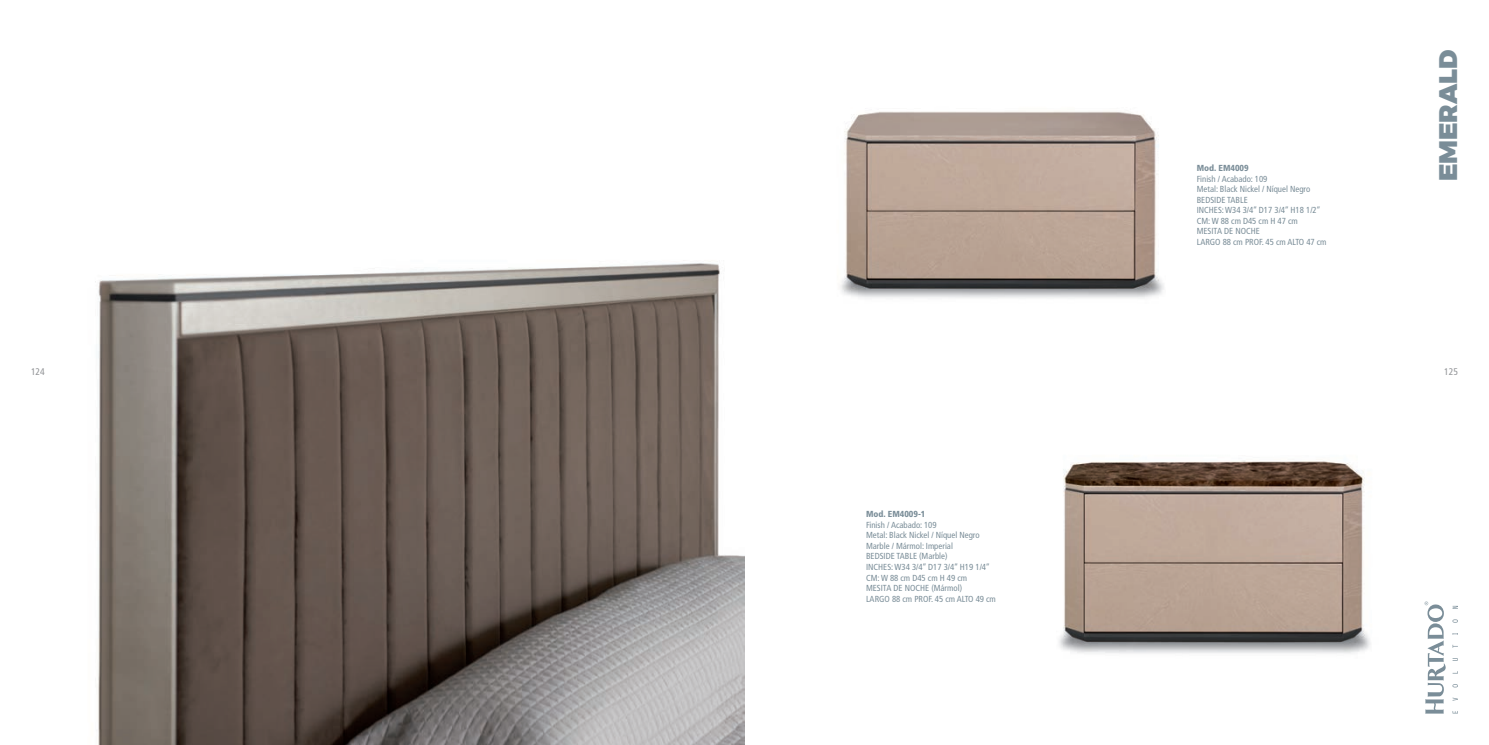
<style>
.page{position:relative;width:1489px;height:745px;background:#fff}
.page>*{position:absolute;margin:0;border:0;box-sizing:border-box;transform-origin:0 0}
.t1{font:900 25.38px "Montserrat";color:#7a8d98}
.t2{font:condensed 9.62px "Frutiger LT Std";color:#939598}
.t3{font:condensed 8.75px "Frutiger LT Std";color:#7a8d98}
.t4{font:900 condensed 8.75px "Frutiger LT Std";color:#7a8d98}
</style>
<div class="page">
<img style="left:95px;top:260px;width:649px;height:484px">
<img style="left:1059px;top:460px;width:312px;height:194px">
<img style="left:840px;top:111px;width:324px;height:187px">
<svg style="left:1424px;top:601px;width:21px;height:112px"></svg>
<svg style="left:1452px;top:605px;width:5px;height:108px"></svg>
<p class="t4" style="left:1196px;top:163px;width:53px">Mod. EM4009</p>
<p class="t3" style="left:1196px;top:173px;width:72px">Finish / Acabado: 109</p>
<p class="t3" style="left:1196px;top:184px;width:115px">Metal: Black Nickel / Níquel Negro</p>
<p class="t3" style="left:1196px;top:194px;width:52px">BEDSIDE TABLE</p>
<p class="t3" style="left:1196px;top:205px;width:125px">INCHES: W34 3/4’’ D17 3/4’’ H18 1/2’’</p>
<p class="t3" style="left:1196px;top:215px;width:102px">CM: W 88 cm D45 cm H 47 cm</p>
<p class="t3" style="left:1196px;top:226px;width:65px">MESITA DE NOCHE</p>
<p class="t3" style="left:1196px;top:236px;width:131px">LARGO 88 cm PROF. 45 cm ALTO 47 cm</p>
<h1 class="t1" style="left:1427px;top:181px;width:133px;rotate:-90deg">EMERALD</h1>
<p class="t2" style="left:31px;top:366px;width:15px">124</p>
<p class="t2" style="left:1443px;top:366px;width:15px">125</p>
<p class="t4" style="left:866px;top:509px;width:61px">Mod. EM4009-1</p>
<p class="t3" style="left:866px;top:519px;width:72px">Finish / Acabado: 109</p>
<p class="t3" style="left:866px;top:530px;width:115px">Metal: Black Nickel / Níquel Negro</p>
<p class="t3" style="left:866px;top:540px;width:88px">Marble / Mármol: Imperial</p>
<p class="t3" style="left:866px;top:551px;width:83px">BEDSIDE TABLE (Marble)</p>
<p class="t3" style="left:866px;top:561px;width:125px">INCHES: W34 3/4’’ D17 3/4’’ H19 1/4’’</p>
<p class="t3" style="left:866px;top:572px;width:102px">CM: W 88 cm D45 cm H 49 cm</p>
<p class="t3" style="left:866px;top:582px;width:98px">MESITA DE NOCHE (Mármol)</p>
<p class="t3" style="left:866px;top:593px;width:131px">LARGO 88 cm PROF. 45 cm ALTO 49 cm</p>
</div>
